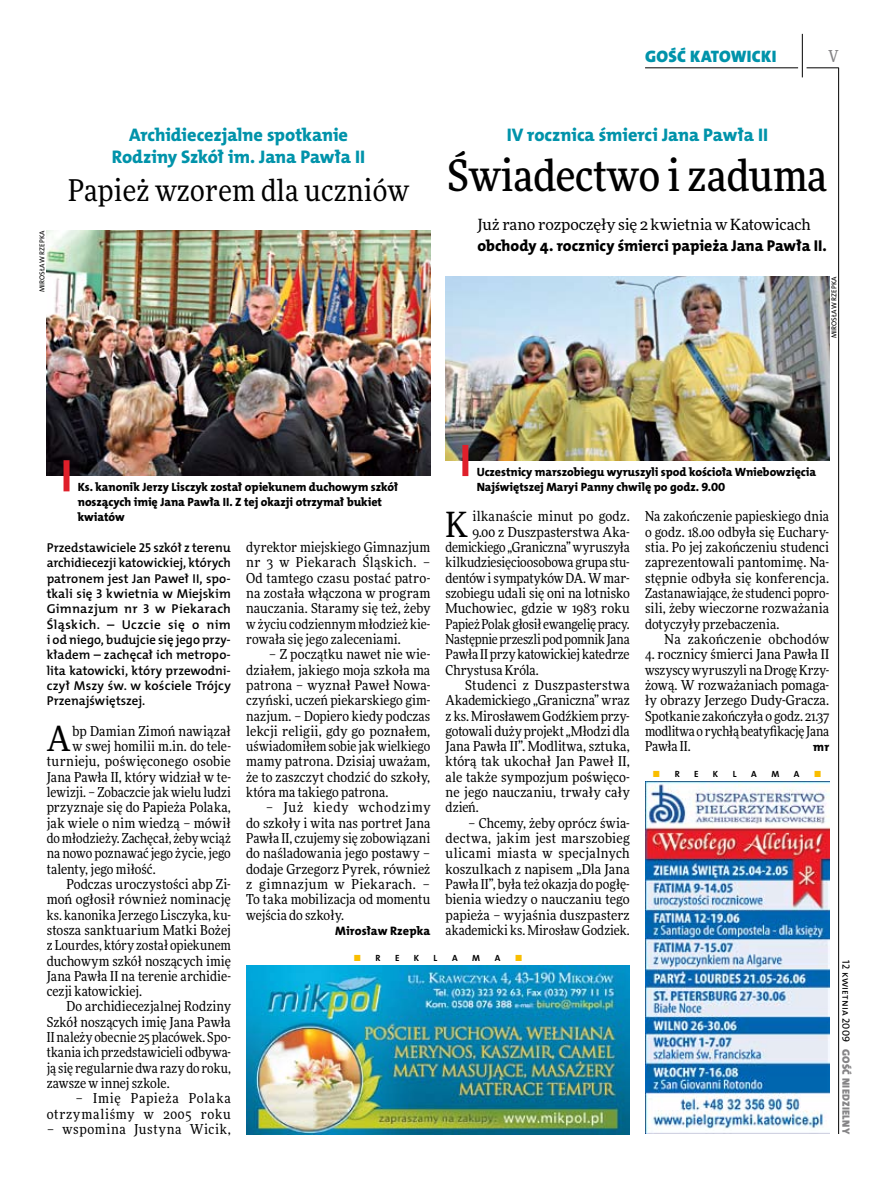
<style>
.page{position:relative;width:893px;height:1191px;background:#fff}
.page>*{position:absolute;margin:0;border:0;box-sizing:border-box;transform-origin:0 0}
.t1{font:500 43.5px "Freeday Narrow";color:#000}
.t2{font:34.8px "Freeday Narrow News";color:#000}
.t3{font:30px "Freeday Narrow News";letter-spacing:.01em;color:#000}
.t4{font:18.3px/21.6px "The Mix HP8 Ex Bld";letter-spacing:-.005em;color:#0093aa;text-align:center}
.t5{font:16.65px "The Mix HP9 Blk";letter-spacing:.02em;color:#0093aa}
.t6{font:500 16.5px "Freeday Narrow";color:#858486;scale:.9 1}
.t7{font:15.75px "The Mix HP8 Ex Bld";color:#000}
.t8{font:15.45px "Freeday News";color:#000}
.t9{font:13.65px/15.3px "Freeday Narrow News";color:#000;text-align:justify}
.t10{font:13.65px "Freeday Narrow News";letter-spacing:.02em;color:#000}
.t11{font:13.65px/15.3px "Freeday Narrow News";letter-spacing:.05em;color:#000;text-align:right}
.t12{font:13.65px "Freeday Narrow News";letter-spacing:-.02em;color:#000}
.t13{font:13.65px "Freeday Narrow News";letter-spacing:.045em;color:#000}
.t14{font:12.9px/15.3px "The Mix HP6 Se Bld";letter-spacing:.005em;color:#000;text-align:justify}
.t15{font:12.3px "The Mix HP8 Ex Bld";letter-spacing:.015em;color:#000}
.t16{font:12px/15.3px "The Mix HP8 Ex Bld";letter-spacing:-.005em;color:#000}
.t17{font:10.5px "The Mix HP9 Blk";letter-spacing:.025em;color:#858486}
.t18{font:10.5px "The Mix HP5 Plain";letter-spacing:.02em;color:#000}
.t19{font:9px "The Mix HP7 Bld";color:#000}
.t20{font:9px "The Mix HP7 Bld";color:#f9be00}
.t21{font:7.2px "The Mix HP5 Plain";color:#000}
.s1{color:#000}
</style>
<div class="page">
<hr style="left:838px;top:68px;width:1px;height:1066px;background:#000">
<hr style="left:802px;top:34px;width:1px;height:43px;background:#000">
<hr style="left:806px;top:68px;width:33px;height:1px;background:#000">
<hr style="left:645px;top:68px;width:153px;height:1px;background:#000">
<img style="left:246px;top:965px;width:384px;height:169px">
<img style="left:47px;top:230px;width:383px;height:245px">
<img style="left:446px;top:276px;width:383px;height:184px">
<div style="left:64px;top:460px;width:6px;height:31px;background:#df1f2a"></div>
<div style="left:462px;top:445px;width:6px;height:31px;background:#df1f2a"></div>
<img style="left:645px;top:781px;width:184px;height:353px">
<p class="t21" style="left:38px;top:292px;width:63px;rotate:-90deg">MIROSŁAW RZEPKA</p>
<h3 class="t4" style="left:112px;top:124px;width:255px">Archidiecezjalne spotkanie<br>Rodziny Szkół im. Jana Pawła II</h3>
<h3 class="t3" style="left:68px;top:172px;width:342px">Papież wzorem dla uczniów</h3>
<p class="t5" style="left:645px;top:46px;width:133px">GOŚĆ KATOWICKI</p>
<p class="t6" style="left:828px;top:46px;width:13px">V</p>
<h3 class="t4" style="left:507px;top:124px;width:263px">IV rocznica śmierci Jana Pawła II</h3>
<h1 class="t1" style="left:448px;top:148px;width:381px">Świadectwo i zaduma</h1>
<p class="t8" style="left:477px;top:215px;width:335px">Już rano rozpoczęły się 2 kwietnia w Katowicach</p>
<p class="t7" style="left:477px;top:235px;width:351px">obchody 4. rocznicy śmierci papieża Jana Pawła II.</p>
<p class="t21" style="left:829px;top:338px;width:63px;rotate:-90deg">MIROSŁAW RZEPKA</p>
<p class="t16" style="left:477px;top:464px;width:341px">Uczestnicy marszobiegu wyruszyli spod kościoła Wniebowzięcia<br>Najświętszej Maryi Panny chwilę po godz. 9.00</p>
<p class="t16" style="left:78px;top:479px;width:322px">Ks. kanonik Jerzy Lisczyk został opiekunem duchowym szkół noszących imię Jana Pawła II. Z tej okazji otrzymał bukiet kwiatów</p>
<h2 class="t2" style="left:446px;top:503px;width:24px">K</h2>
<p class="t10" style="left:472px;top:508px;width:159px">ilkanaście minut po godz.</p>
<p class="t9" style="left:645px;top:509px;width:186px">Na zakończenie papieskiego dnia o godz. 18.00 odbyła się Euchary&shy;stia. Po jej zakończeniu studenci zaprezentowali pantomimę. Na&shy;stępnie odbyła się konferencja.<br>Zastanawiające, że studenci popro&shy;sili, żeby wieczorne rozważania dotyczyły przebaczenia.</p>
<p class="t10" style="left:665px;top:630px;width:166px">Na zakończenie obchodów</p>
<p class="t9" style="left:645px;top:646px;width:186px">4. rocznicy śmierci Jana Pawła II wszyscy wyruszyli naDrogę Krzy&shy;żową. W rozważaniach pomaga&shy;ły obrazy Jerzego Dudy-Gracza.<br>Spotkanie zakończyła o godz. 21.37 modlitwa o rychłą beatyfikację Jana Pawła II.</p>
<p class="t9" style="left:472px;top:524px;width:159px">9.00 z Duszpasterstwa Aka-</p>
<p class="t9" style="left:446px;top:539px;width:186px">demickiego „Graniczna” wyruszyła</p>
<p class="t9" style="left:446px;top:555px;width:186px">kilkudziesięcioosobowa grupa stu-</p>
<p class="t9" style="left:446px;top:570px;width:186px">dentów isympatyków DA. Wmar-</p>
<p class="t9" style="left:446px;top:585px;width:186px">szobiegu udali się oni na lotnisko</p>
<p class="t9" style="left:446px;top:600px;width:186px">Muchowiec, gdzie w 1983 roku</p>
<p class="t12" style="left:446px;top:615px;width:186px">Papież Polak głosił ewangelię pracy.</p>
<p class="t9" style="left:446px;top:631px;width:186px">Następnie przeszli pod pomnik Jana</p>
<p class="t9" style="left:446px;top:646px;width:186px">Pawła II przy katowickiej katedrze</p>
<p class="t9" style="left:446px;top:662px;width:95px">Chrystusa Króla.</p>
<p class="t10" style="left:465px;top:676px;width:166px">Studenci z Duszpasterstwa</p>
<p class="t9" style="left:446px;top:692px;width:186px">Akademickiego „Graniczna” wraz</p>
<p class="t9" style="left:446px;top:708px;width:186px">z ks. Mirosławem Godźkiem przy-</p>
<p class="t9" style="left:446px;top:723px;width:186px">gotowali duży projekt „Młodzi dla</p>
<p class="t9" style="left:446px;top:738px;width:186px">Jana Pawła II”. Modlitwa, sztuka,</p>
<p class="t9" style="left:446px;top:754px;width:186px">którą tak ukochał Jan Paweł II,</p>
<p class="t9" style="left:446px;top:769px;width:186px">ale także sympozjum poświęco-</p>
<p class="t9" style="left:446px;top:784px;width:186px">ne jego nauczaniu, trwały cały</p>
<p class="t9" style="left:446px;top:799px;width:35px">dzień.</p>
<p class="t9" style="left:446px;top:815px;width:186px;text-indent:23px">– Chcemy, żeby oprócz świa&shy;dectwa, jakim jest marszobieg ulicami miasta w specjalnych koszulkach z napisem „Dla Jana Pawła II”, była też okazja do pogłę&shy;bienia wiedzy o nauczaniu tego papieża – wyjaśnia duszpasterz akademicki ks. Mirosław Godziek.</p>
<p class="t9" style="left:246px;top:539px;width:186px">dyrektor miejskiego Gimnazjum nr 3 w Piekarach Śląskich. – Od tamtego czasu postać patro&shy;na została włączona w program nauczania. Staramy się też, żeby w życiu codziennym młodzież kie&shy;rowała się jego zaleceniami.</p>
<p class="t9" style="left:246px;top:646px;width:186px;text-indent:23px">– Z początku nawet nie wie&shy;działem, jakiego moja szkoła ma patrona – wyznał Paweł Nowa&shy;czyński, uczeń piekarskiego gim&shy;nazjum. – Dopiero kiedy podczas lekcji religii, gdy go poznałem, uświadomiłem sobie jak wielkiego mamy patrona. Dzisiaj uważam, że to zaszczyt chodzić do szkoły, która ma takiego patrona.</p>
<p class="t9" style="left:246px;top:799px;width:186px;text-indent:20px">– Już kiedy wchodzimy do szkoły i wita nas portret Jana Pawła II, czujemy się zobowiązani do naśladowania jego postawy – dodaje Grzegorz Pyrek, również z gimnazjum w Piekarach. – To taka mobilizacja od momentu wejścia do szkoły.</p>
<p class="t15" style="left:335px;top:923px;width:97px">Mirosław Rzepka</p>
<p class="t14" style="left:47px;top:540px;width:186px">Przedstawiciele 25 szkół z terenu archidiecezji katowickiej, których patronem jest Jan Paweł II, spo&shy;tkali się 3 kwietnia w Miejskim Gimnazjum nr 3 w Piekarach Śląskich. – Uczcie się o nim i od niego, budujcie się jego przy&shy;kładem – zachęcał ich metropo&shy;lita katowicki, który przewodni&shy;czył Mszy św. w kościele Trójcy Przenajświętszej.</p>
<h2 class="t2" style="left:47px;top:717px;width:25px">A</h2>
<p class="t9" style="left:73px;top:723px;width:160px">bp Damian Zimoń nawiązał</p>
<p class="t9" style="left:73px;top:738px;width:160px">w swej homilii m.in. do tele-</p>
<p class="t9" style="left:47px;top:754px;width:186px">turnieju, poświęconego osobie</p>
<p class="t9" style="left:47px;top:769px;width:186px">Jana Pawła II, który widział w te-</p>
<p class="t9" style="left:47px;top:784px;width:186px">lewizji. – Zobaczcie jak wielu ludzi</p>
<p class="t9" style="left:47px;top:799px;width:186px">przyznaje się do Papieża Polaka,</p>
<p class="t9" style="left:47px;top:815px;width:186px">jak wiele o nim wiedzą – mówił</p>
<p class="t9" style="left:47px;top:830px;width:186px">domłodzieży. Zachęcał, żeby wciąż</p>
<p class="t9" style="left:47px;top:845px;width:186px">na nowo poznawać jego życie, jego</p>
<p class="t9" style="left:47px;top:861px;width:110px">talenty, jego miłość.</p>
<p class="t9" style="left:66px;top:876px;width:166px">Podczas uroczystości abp Zi-</p>
<p class="t9" style="left:47px;top:891px;width:186px">moń ogłosił również nominację</p>
<p class="t9" style="left:47px;top:907px;width:186px">ks. kanonika Jerzego Lisczyka, ku-</p>
<p class="t9" style="left:47px;top:922px;width:186px">stosza sanktuarium Matki Bożej</p>
<p class="t9" style="left:47px;top:937px;width:186px">z Lourdes, który został opiekunem</p>
<p class="t9" style="left:47px;top:953px;width:186px">duchowym szkół noszących imię</p>
<p class="t9" style="left:47px;top:968px;width:186px">Jana Pawła II na terenie archidie-</p>
<p class="t9" style="left:47px;top:983px;width:97px">cezji katowickiej.</p>
<p class="t9" style="left:66px;top:998px;width:166px">Do archidiecezjalnej Rodziny</p>
<p class="t9" style="left:47px;top:1014px;width:186px">Szkół noszących imię Jana Pawła</p>
<p class="t9" style="left:47px;top:1029px;width:186px">II należy obecnie 25 placówek. Spo-</p>
<p class="t9" style="left:47px;top:1044px;width:186px">tkania ich przedstawicieli odbywa-</p>
<p class="t9" style="left:47px;top:1060px;width:186px">ją się regularnie dwa razy do roku,</p>
<p class="t9" style="left:47px;top:1075px;width:124px">zawsze w innej szkole.</p>
<p class="t11" style="left:47px;top:1090px;width:186px">– Imię Papieża Polaka otrzymaliśmy w 2005 roku</p>
<p class="t13" style="left:47px;top:1120px;width:186px">– wspomina Justyna Wicik,</p>
<p class="t15" style="left:813px;top:739px;width:17px">mr</p>
<p class="t20" style="left:652px;top:768px;width:28px">■ <span class="s1">R</span></p>
<p class="t19" style="left:694px;top:768px;width:6px">E</p>
<p class="t19" style="left:713px;top:768px;width:6px">K</p>
<p class="t19" style="left:733px;top:768px;width:5px">L</p>
<p class="t19" style="left:751px;top:768px;width:18px">AMA</p>
<p class="t20" style="left:814px;top:768px;width:9px">■</p>
<p class="t20" style="left:353px;top:952px;width:28px">■ <span class="s1">R</span></p>
<p class="t19" style="left:395px;top:952px;width:6px">E</p>
<p class="t19" style="left:414px;top:952px;width:6px">K</p>
<p class="t19" style="left:434px;top:952px;width:5px">L</p>
<p class="t19" style="left:452px;top:952px;width:18px">AMA</p>
<p class="t20" style="left:515px;top:952px;width:9px">■</p>
<p class="t18" style="left:853px;top:960px;width:83px;rotate:90deg">12 kwietnia 2009</p>
<p class="t17" style="left:853px;top:1049px;width:86px;rotate:90deg">GOŚĆ NIEDZIELNY</p>
</div>
